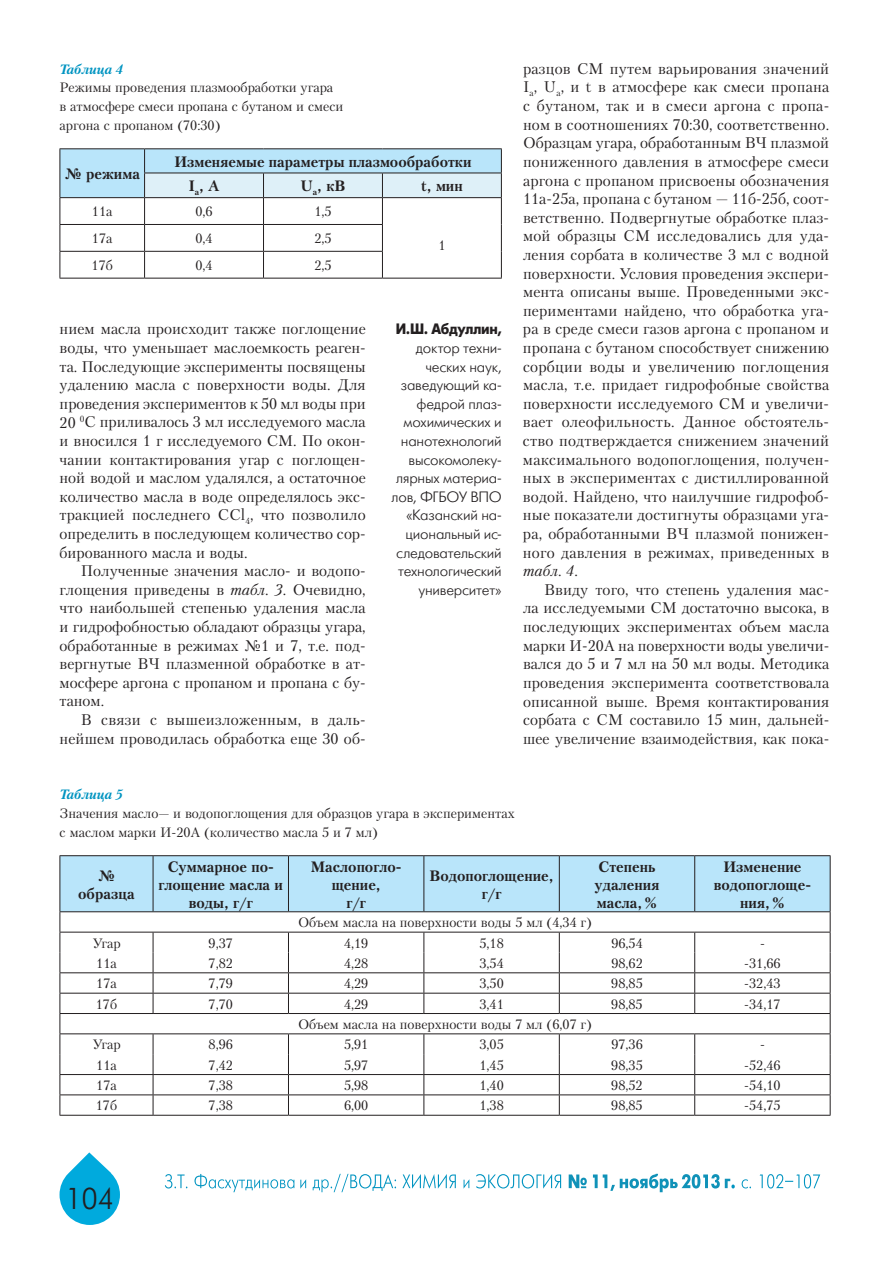
<style>
.page{position:relative;width:893px;height:1263px;background:#fff}
.page>*{position:absolute;margin:0;border:0;box-sizing:border-box;transform-origin:0 0}
.t1{font:30px "Futuris Cyrillic";color:#231f20}
.t2{font:15.3px/18.6px "Petersburg C";letter-spacing:.005em;color:#231f20;text-align:justify}
.t3{font:700 15px/18px "Petersburg C";color:#231f20;text-align:center}
.t4{font:15px/18.6px "Futuris C";letter-spacing:-.015em;color:#231f20;text-align:right}
.t5{font:700 15px "Futuris C";letter-spacing:-.02em;color:#231f20;scale:.9 1}
.t6{font:13.5px/18.6px "Petersburg C";color:#231f20}
.t7{font:italic 700 13.5px "Petersburg C";color:#0094c1}
.s1{font-style:italic}
</style>
<div class="page">
<svg style="left:569px;top:1174px;width:251px;height:18px"></svg>
<svg style="left:165px;top:1174px;width:396px;height:18px"></svg>
<svg style="left:60px;top:1152px;width:60px;height:73px"></svg>
<hr style="left:60px;top:148px;width:85px;height:1px;background:#231f20">
<hr style="left:145px;top:148px;width:118px;height:1px;background:#231f20">
<hr style="left:263px;top:148px;width:119px;height:1px;background:#231f20">
<hr style="left:382px;top:148px;width:120px;height:1px;background:#231f20">
<svg style="left:60px;top:149px;width:442px;height:129px"></svg>
<hr style="left:60px;top:278px;width:85px;height:1px;background:#231f20">
<hr style="left:145px;top:278px;width:118px;height:1px;background:#231f20">
<hr style="left:263px;top:278px;width:119px;height:1px;background:#231f20">
<hr style="left:382px;top:278px;width:120px;height:1px;background:#231f20">
<hr style="left:60px;top:855px;width:93px;height:1px;background:#231f20">
<hr style="left:153px;top:855px;width:135px;height:1px;background:#231f20">
<hr style="left:288px;top:855px;width:136px;height:1px;background:#231f20">
<hr style="left:424px;top:855px;width:135px;height:1px;background:#231f20">
<hr style="left:559px;top:855px;width:136px;height:1px;background:#231f20">
<hr style="left:695px;top:855px;width:135px;height:1px;background:#231f20">
<svg style="left:60px;top:856px;width:771px;height:259px"></svg>
<hr style="left:60px;top:1115px;width:93px;height:1px;background:#231f20">
<hr style="left:153px;top:1115px;width:135px;height:1px;background:#231f20">
<hr style="left:288px;top:1115px;width:136px;height:1px;background:#231f20">
<hr style="left:424px;top:1115px;width:135px;height:1px;background:#231f20">
<hr style="left:559px;top:1115px;width:136px;height:1px;background:#231f20">
<hr style="left:695px;top:1115px;width:135px;height:1px;background:#231f20">
<p class="t7" style="left:60px;top:61px;width:65px">Таблица 4</p>
<p class="t6" style="left:60px;top:78px;width:285px">Режимы проведения плазмообработки угара в атмосфере смеси пропана с бутаном и смеси аргона с пропаном (70:30)</p>
<p class="t3" style="left:64px;top:164px;width:77px">№ режима</p>
<p class="t3" style="left:189px;top:149px;width:284px;line-height:24.5px;text-align:left;text-indent:-14px">Изменяемые параметры плазмообработки<br>I<sub>а</sub>, А</p>
<p class="t3" style="left:300px;top:177px;width:46px">U<sub>а</sub>, кВ</p>
<p class="t3" style="left:421px;top:177px;width:43px">t, мин</p>
<p class="t6" style="left:92px;top:202px;width:22px">11а</p>
<p class="t6" style="left:195px;top:202px;width:19px">0,6</p>
<p class="t6" style="left:314px;top:202px;width:19px">1,5</p>
<p class="t6" style="left:92px;top:229px;width:22px">17а</p>
<p class="t6" style="left:195px;top:229px;width:19px">0,4</p>
<p class="t6" style="left:314px;top:229px;width:19px">2,5</p>
<p class="t6" style="left:92px;top:256px;width:23px">17б</p>
<p class="t6" style="left:195px;top:256px;width:19px">0,4</p>
<p class="t6" style="left:314px;top:256px;width:19px">2,5</p>
<p class="t2" style="left:60px;top:320px;width:308px">нием масла происходит также поглощение воды, что уменьшает маслоемкость реаген&shy;та. Последующие эксперименты посвящены удалению масла с поверхности воды. Для проведения экспериментов к 50 мл воды при 20 <sup>0</sup>С приливалось 3 мл исследуемого масла и вносился 1 г исследуемого СМ. По окон&shy;чании контактирования угар с поглощен&shy;ной водой и маслом удалялся, а остаточное количество масла в воде определялось экс&shy;тракцией последнего CCl<sub>4</sub>, что позволило определить в последующем количество сор&shy;бированного масла и воды.</p>
<p class="t2" style="left:60px;top:561px;width:308px;text-indent:21px">Полученные значения масло- и водопо&shy;глощения приведены в <span class="s1">табл. 3</span>. Очевидно, что наибольшей степенью удаления масла и гидрофобностью обладают образцы угара, обработанные в режимах №1 и 7, т.е. под&shy;вергнутые ВЧ плазменной обработке в ат&shy;мосфере аргона с пропаном и пропана с бу&shy;таном.</p>
<p class="t2" style="left:60px;top:710px;width:308px;text-align:right">В связи с вышеизложенным, в даль&shy;нейшем проводилась обработка еще 30 об-</p>
<p class="t6" style="left:438px;top:236px;width:9px">1</p>
<p class="t5" style="left:396px;top:321px;width:119px">И.Ш. Абдуллин,</p>
<p class="t4" style="left:392px;top:339px;width:112px">доктор техни&shy;ческих наук, заведующий ка&shy;федрой плаз&shy;мохимических и нанотехнологий высокомолеку&shy;лярных материа&shy;лов, ФГБОУ ВПО «Казанский на&shy;циональный ис&shy;следовательский технологический университет»</p>
<p class="t2" style="left:523px;top:59px;width:308px">разцов СМ путем варьирования значений I<sub>а</sub>, U<sub>а</sub>, и t в атмосфере как смеси пропана с бутаном, так и в смеси аргона с пропа&shy;ном в соотношениях 70:30, соответственно.<br>Образцам угара, обработанным ВЧ плазмой пониженного давления в атмосфере смеси аргона с пропаном присвоены обозначения 11а-25а, пропана с бутаном — 11б-25б, соот&shy;ветственно. Подвергнутые обработке плаз&shy;мой образцы СМ исследовались для уда&shy;ления сорбата в количестве 3 мл с водной поверхности. Условия проведения экспери&shy;мента описаны выше. Проведенными экс&shy;периментами найдено, что обработка уга&shy;ра в среде смеси газов аргона с пропаном и пропана с бутаном способствует снижению сорбции воды и увеличению поглощения масла, т.е. придает гидрофобные свойства поверхности исследуемого СМ и увеличи&shy;вает олеофильность. Данное обстоятель&shy;ство подтверждается снижением значений максимального водопоглощения, получен&shy;ных в экспериментах с дистиллированной водой. Найдено, что наилучшие гидрофоб&shy;ные показатели достигнуты образцами уга&shy;ра, обработанными ВЧ плазмой понижен&shy;ного давления в режимах, приведенных в <span class="s1">табл. 4</span>.</p>
<p class="t2" style="left:523px;top:580px;width:308px;text-indent:21px">Ввиду того, что степень удаления мас&shy;ла исследуемыми СМ достаточно высока, в последующих экспериментах объем масла марки И-20А на поверхности воды увеличи&shy;вался до 5 и 7 мл на 50 мл воды. Методика проведения эксперимента соответствовала описанной выше. Время контактирования сорбата с СМ составило 15 мин, дальней&shy;шее увеличение взаимодействия, как пока-</p>
<p class="t7" style="left:60px;top:786px;width:65px">Таблица 5</p>
<p class="t6" style="left:60px;top:804px;width:457px">Значения масло— и водопоглощения для образцов угара в экспериментах с маслом марки И-20А (количество масла 5 и 7 мл)</p>
<p class="t3" style="left:78px;top:866px;width:58px">№ образца</p>
<p class="t3" style="left:158px;top:857px;width:126px">Суммарное по&shy;глощение масла и воды, г/г</p>
<p class="t3" style="left:311px;top:857px;width:91px">Маслопогло&shy;щение,<br>г/г</p>
<p class="t3" style="left:430px;top:866px;width:126px">Водопоглощение, г/г</p>
<p class="t3" style="left:595px;top:857px;width:66px;text-align:left">Степень удаления масла,%</p>
<p class="t3" style="left:714px;top:857px;width:99px">Изменение водопоглоще&shy;ния,%</p>
<p class="t6" style="left:298px;top:913px;width:295px">Объем масла на поверхности воды 5 мл (4,34 г)</p>
<p class="t6" style="left:92px;top:933px;width:30px">Угар</p>
<p class="t6" style="left:209px;top:933px;width:26px">9,37</p>
<p class="t6" style="left:344px;top:933px;width:26px">4,19</p>
<p class="t6" style="left:479px;top:933px;width:26px">5,18</p>
<p class="t6" style="left:611px;top:933px;width:33px">96,54</p>
<p class="t6" style="left:760px;top:933px;width:6px">-</p>
<p class="t6" style="left:96px;top:954px;width:22px">11а</p>
<p class="t6" style="left:209px;top:954px;width:26px">7,82</p>
<p class="t6" style="left:344px;top:954px;width:26px">4,28</p>
<p class="t6" style="left:479px;top:954px;width:26px">3,54</p>
<p class="t6" style="left:611px;top:954px;width:33px">98,62</p>
<p class="t6" style="left:744px;top:954px;width:38px">-31,66</p>
<p class="t6" style="left:96px;top:974px;width:22px">17а</p>
<p class="t6" style="left:209px;top:974px;width:26px">7,79</p>
<p class="t6" style="left:344px;top:974px;width:26px">4,29</p>
<p class="t6" style="left:479px;top:974px;width:26px">3,50</p>
<p class="t6" style="left:611px;top:974px;width:33px">98,85</p>
<p class="t6" style="left:744px;top:974px;width:38px">-32,43</p>
<p class="t6" style="left:96px;top:994px;width:23px">17б</p>
<p class="t6" style="left:209px;top:994px;width:26px">7,70</p>
<p class="t6" style="left:344px;top:994px;width:26px">4,29</p>
<p class="t6" style="left:479px;top:994px;width:26px">3,41</p>
<p class="t6" style="left:611px;top:994px;width:33px">98,85</p>
<p class="t6" style="left:744px;top:994px;width:38px">-34,17</p>
<p class="t6" style="left:298px;top:1015px;width:295px">Объем масла на поверхности воды 7 мл (6,07 г)</p>
<p class="t6" style="left:92px;top:1035px;width:30px">Угар</p>
<p class="t6" style="left:209px;top:1035px;width:26px">8,96</p>
<p class="t6" style="left:344px;top:1035px;width:26px">5,91</p>
<p class="t6" style="left:479px;top:1035px;width:26px">3,05</p>
<p class="t6" style="left:611px;top:1035px;width:33px">97,36</p>
<p class="t6" style="left:760px;top:1035px;width:6px">-</p>
<p class="t6" style="left:96px;top:1055px;width:22px">11а</p>
<p class="t6" style="left:209px;top:1055px;width:26px">7,42</p>
<p class="t6" style="left:344px;top:1055px;width:26px">5,97</p>
<p class="t6" style="left:479px;top:1055px;width:26px">1,45</p>
<p class="t6" style="left:611px;top:1055px;width:33px">98,35</p>
<p class="t6" style="left:744px;top:1055px;width:38px">-52,46</p>
<p class="t6" style="left:96px;top:1076px;width:22px">17а</p>
<p class="t6" style="left:209px;top:1076px;width:26px">7,38</p>
<p class="t6" style="left:344px;top:1076px;width:26px">5,98</p>
<p class="t6" style="left:479px;top:1076px;width:26px">1,40</p>
<p class="t6" style="left:611px;top:1076px;width:33px">98,52</p>
<p class="t6" style="left:744px;top:1076px;width:38px">-54,10</p>
<p class="t6" style="left:96px;top:1096px;width:23px">17б</p>
<p class="t6" style="left:209px;top:1096px;width:26px">7,38</p>
<p class="t6" style="left:344px;top:1096px;width:26px">6,00</p>
<p class="t6" style="left:479px;top:1096px;width:26px">1,38</p>
<p class="t6" style="left:611px;top:1096px;width:33px">98,85</p>
<p class="t6" style="left:744px;top:1096px;width:38px">-54,75</p>
<h1 class="t1" style="left:65px;top:1183px;width:51px">104</h1>
</div>
